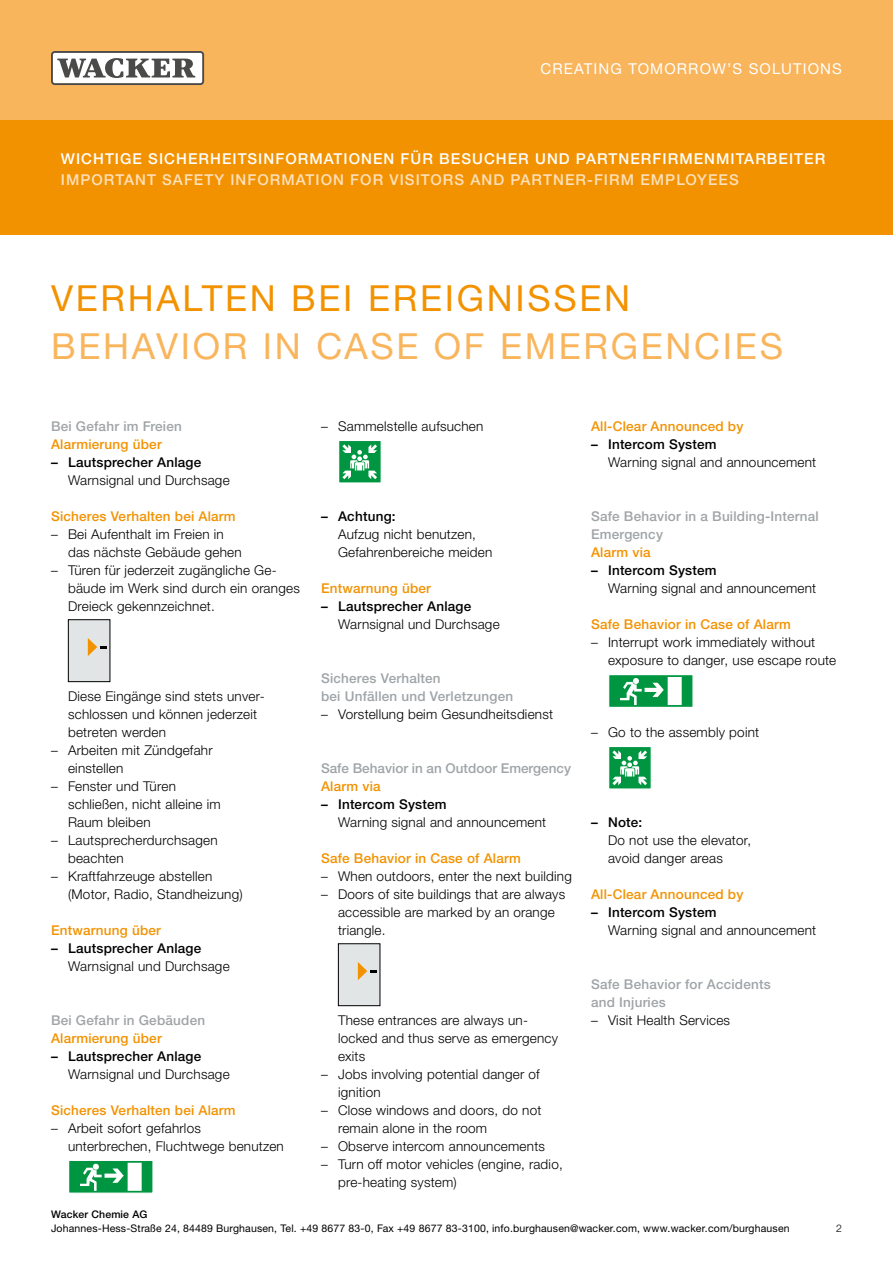
<style>
.page{position:relative;width:893px;height:1263px;background:#fff}
.page>*{position:absolute;margin:0;border:0;box-sizing:border-box;transform-origin:0 0}
.t1{font:36px "Neue Helveticafor WACKER 55";letter-spacing:.075em;color:#f9b55c}
.t2{font:36px "Neue Helveticafor WACKER 55";letter-spacing:.075em;color:#f39200}
.t3{font:15px "Neue Helveticafor WACKER 65";letter-spacing:.07em;color:#fff}
.t4{font:15px "Neue Helveticafor WACKER 65";letter-spacing:.07em;color:#fee0bc}
.t5{font:15px "Neue Helveticafor WACKER 55";letter-spacing:.075em;color:#fff}
.t6{font:13.5px/18px "Neue Helveticafor WACKER 45";letter-spacing:.015em;color:#000}
.t7{font:13.5px "Neue Helveticafor WACKER 65";letter-spacing:.015em;color:#f39200}
.t8{font:13.5px/18px "Neue Helveticafor WACKER 65";letter-spacing:.015em;color:#9fa4a7}
.t9{font:13.5px "Neue Helveticafor WACKER 65";letter-spacing:.015em;color:#000}
.t10{font:10.5px "Neue Helveticafor WACKER 55";letter-spacing:.015em;color:#000}
.t11{font:10.5px "Neue Helveticafor WACKER 65";letter-spacing:.015em;color:#000}
.t12{font:10.5px "Neue Helveticafor WACKER 45";color:#000}
</style>
<div class="page">
<div style="left:0;top:0;width:893px;height:234px;background:#f9b55c"></div>
<div style="left:0;top:120px;width:893px;height:114px;background:#f39200"></div>
<svg style="left:51px;top:51px;width:153px;height:34px"></svg>
<div style="left:53px;top:53px;width:149px;height:30px;background:#fff;border-radius:2px"></div>
<svg style="left:57px;top:58px;width:138px;height:20px"></svg>
<svg style="left:339px;top:441px;width:43px;height:42px"></svg>
<div style="left:338px;top:944px;width:42px;height:62px;background:#e2e5e6"></div>
<div style="left:338px;top:943px;width:42px;height:63px;border:1px solid #000"></div>
<svg style="left:358px;top:962px;width:19px;height:18px"></svg>
<div style="left:68px;top:620px;width:42px;height:62px;background:#e2e5e6"></div>
<div style="left:68px;top:619px;width:42px;height:63px;border:1px solid #000"></div>
<svg style="left:88px;top:638px;width:19px;height:18px"></svg>
<svg style="left:69px;top:1161px;width:84px;height:33px"></svg>
<svg style="left:609px;top:675px;width:84px;height:32px"></svg>
<svg style="left:609px;top:747px;width:42px;height:42px"></svg>
<p class="t5" style="left:541px;top:59px;width:303px">CREATING TOMORROW’S SOLUTIONS</p>
<p class="t3" style="left:61px;top:150px;width:766px">WICHTIGE SICHERHEITSINFORMATIONEN FÜR BESUCHER UND PARTNERFIRMENMITARBEITER</p>
<p class="t4" style="left:61px;top:171px;width:679px">IMPORTANT SAFETY INFORMATION FOR VISITORS AND PARTNER-FIRM EMPLOYEES</p>
<h1 class="t2" style="left:51px;top:276px;width:581px">VERHALTEN BEI EREIGNISSEN</h1>
<h1 class="t1" style="left:51px;top:324px;width:733px">BEHAVIOR IN CASE OF EMERGENCIES</h1>
<p class="t8" style="left:51px;top:417px;width:132px">Bei Gefahr im Freien</p>
<p class="t7" style="left:51px;top:436px;width:112px">Alarmierung über</p>
<p class="t9" style="left:51px;top:454px;width:152px">– Lautsprecher Anlage</p>
<p class="t6" style="left:68px;top:471px;width:163px">Warnsignal und Durchsage</p>
<p class="t7" style="left:51px;top:508px;width:186px">Sicheres Verhalten bei Alarm</p>
<p class="t6" style="left:68px;top:525px;width:175px;text-indent:-17px">– Bei Aufenthalt im Freien in das nächste Gebäude gehen</p>
<p class="t6" style="left:68px;top:561px;width:233px;text-indent:-17px">– Türen für jederzeit zugängliche Ge&shy;bäude im Werk sind durch ein oranges<br>Dreieck gekennzeichnet.</p>
<p class="t6" style="left:68px;top:687px;width:198px">Diese Eingänge sind stets unver&shy;schlossen und können jederzeit betreten werden</p>
<p class="t6" style="left:68px;top:741px;width:146px;text-indent:-17px">– Arbeiten mit Zündgefahr einstellen</p>
<p class="t6" style="left:68px;top:777px;width:154px;text-indent:-17px">– Fenster und Türen schließen, nicht alleine im<br>Raum bleiben</p>
<p class="t6" style="left:68px;top:831px;width:151px;text-indent:-17px">– Lautsprecherdurchsagen beachten</p>
<p class="t6" style="left:68px;top:867px;width:176px;text-indent:-17px">– Kraftfahrzeuge abstellen (Motor, Radio, Standheizung)</p>
<p class="t7" style="left:51px;top:922px;width:111px">Entwarnung über</p>
<p class="t9" style="left:51px;top:940px;width:152px">– Lautsprecher Anlage</p>
<p class="t6" style="left:68px;top:957px;width:163px">Warnsignal und Durchsage</p>
<p class="t8" style="left:51px;top:1011px;width:156px">Bei Gefahr in Gebäuden</p>
<p class="t7" style="left:51px;top:1030px;width:112px">Alarmierung über</p>
<p class="t9" style="left:51px;top:1048px;width:152px">– Lautsprecher Anlage</p>
<p class="t6" style="left:68px;top:1065px;width:163px">Warnsignal und Durchsage</p>
<p class="t7" style="left:51px;top:1102px;width:186px">Sicheres Verhalten bei Alarm</p>
<p class="t6" style="left:68px;top:1119px;width:217px;text-indent:-17px">– Arbeit sofort gefahrlos unterbrechen, Fluchtwege benutzen</p>
<p class="t6" style="left:321px;top:417px;width:164px">– Sammelstelle aufsuchen</p>
<p class="t9" style="left:321px;top:508px;width:76px">– Achtung:</p>
<p class="t6" style="left:338px;top:525px;width:156px">Aufzug nicht benutzen,<br>Gefahrenbereiche meiden</p>
<p class="t7" style="left:321px;top:580px;width:111px">Entwarnung über</p>
<p class="t9" style="left:321px;top:598px;width:152px">– Lautsprecher Anlage</p>
<p class="t6" style="left:338px;top:615px;width:163px">Warnsignal und Durchsage</p>
<p class="t8" style="left:321px;top:669px;width:194px">Sicheres Verhalten<br>bei Unfällen und Verletzungen</p>
<p class="t6" style="left:321px;top:705px;width:234px">– Vorstellung beim Gesundheitsdienst</p>
<p class="t8" style="left:321px;top:759px;width:251px">Safe Behavior in an Outdoor Emergency</p>
<p class="t7" style="left:321px;top:778px;width:61px">Alarm via</p>
<p class="t9" style="left:321px;top:796px;width:127px">– Intercom System</p>
<p class="t6" style="left:338px;top:813px;width:210px">Warning signal and announcement</p>
<p class="t7" style="left:321px;top:850px;width:201px">Safe Behavior in Case of Alarm</p>
<p class="t6" style="left:321px;top:867px;width:252px">– When outdoors, enter the next building</p>
<p class="t6" style="left:338px;top:885px;width:229px;text-indent:-17px">– Doors of site buildings that are always accessible are marked by an orange triangle.</p>
<p class="t6" style="left:338px;top:1011px;width:221px">These entrances are always un&shy;locked and thus serve as emergency exits</p>
<p class="t6" style="left:338px;top:1065px;width:203px;text-indent:-17px">– Jobs involving potential danger of ignition</p>
<p class="t6" style="left:338px;top:1101px;width:205px;text-indent:-17px">– Close windows and doors, do not remain alone in the room</p>
<p class="t6" style="left:321px;top:1137px;width:225px">– Observe intercom announcements</p>
<p class="t6" style="left:338px;top:1155px;width:226px;text-indent:-17px">– Turn off motor vehicles (engine, radio, pre-heating system)</p>
<p class="t7" style="left:591px;top:418px;width:154px">All-Clear Announced by</p>
<p class="t9" style="left:591px;top:436px;width:127px">– Intercom System</p>
<p class="t6" style="left:608px;top:453px;width:210px">Warning signal and announcement</p>
<p class="t8" style="left:591px;top:507px;width:229px">Safe Behavior in a Building-Internal<br>Emergency</p>
<p class="t7" style="left:591px;top:544px;width:61px">Alarm via</p>
<p class="t9" style="left:591px;top:562px;width:127px">– Intercom System</p>
<p class="t6" style="left:608px;top:579px;width:210px">Warning signal and announcement</p>
<p class="t7" style="left:591px;top:616px;width:201px">Safe Behavior in Case of Alarm</p>
<p class="t6" style="left:608px;top:633px;width:230px;text-indent:-17px">– Interrupt work immediately without exposure to danger, use escape route</p>
<p class="t6" style="left:591px;top:723px;width:170px">– Go to the assembly point</p>
<p class="t9" style="left:591px;top:814px;width:53px">– Note:</p>
<p class="t6" style="left:608px;top:831px;width:145px">Do not use the elevator, avoid danger areas</p>
<p class="t7" style="left:591px;top:886px;width:154px">All-Clear Announced by</p>
<p class="t9" style="left:591px;top:904px;width:127px">– Intercom System</p>
<p class="t6" style="left:608px;top:921px;width:210px">Warning signal and announcement</p>
<p class="t8" style="left:591px;top:975px;width:181px">Safe Behavior for Accidents and Injuries</p>
<p class="t6" style="left:591px;top:1011px;width:141px">– Visit Health Services</p>
<p class="t11" style="left:51px;top:1208px;width:98px">Wacker Chemie AG</p>
<p class="t10" style="left:51px;top:1221px;width:740px">Johannes-Hess-Straße 24, 84489 Burghausen, Tel. +49 8677 83-0, Fax +49 8677 83-3100, info.burghausen@wacker.com, www.wacker.com/burghausen</p>
<p class="t12" style="left:836px;top:1221px;width:7px">2</p>
</div>
